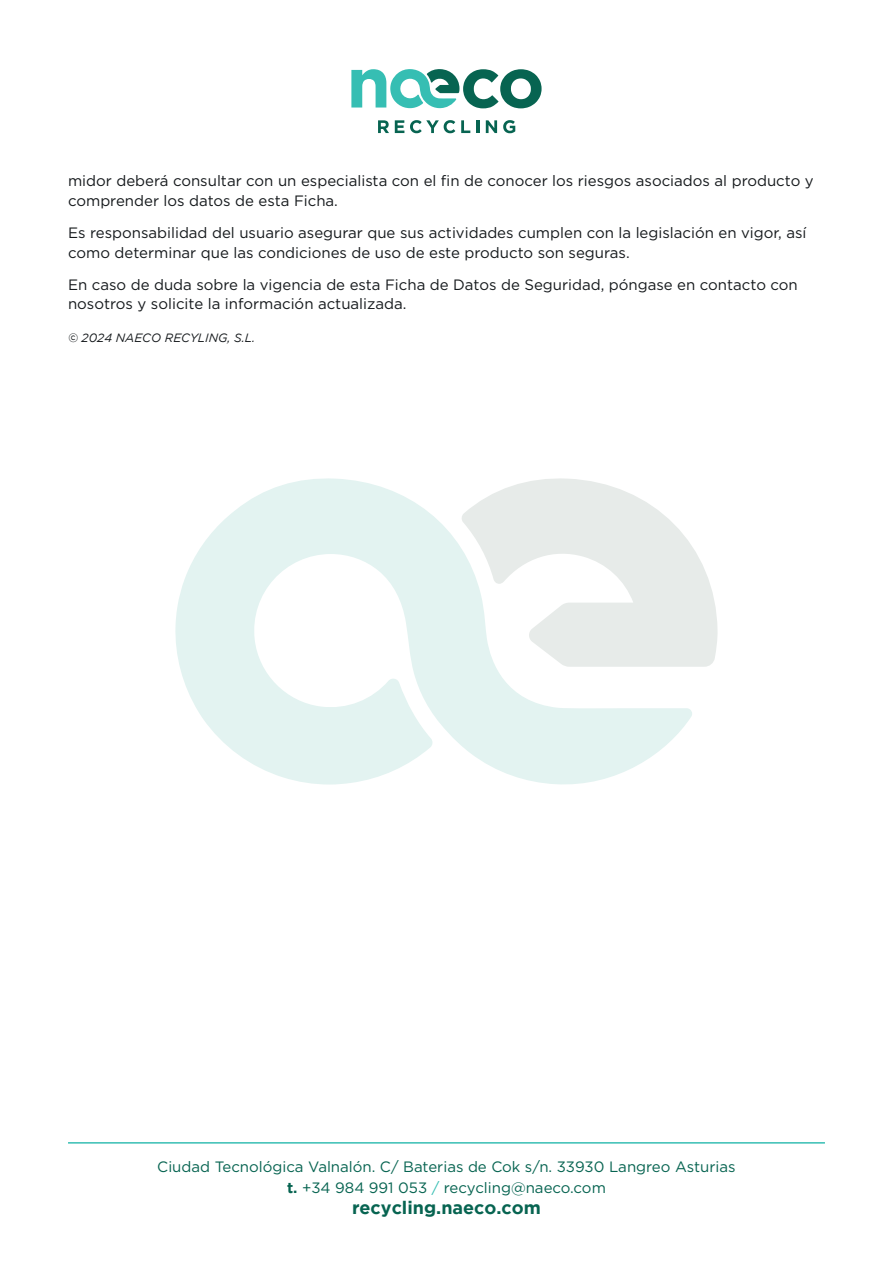
<style>
.page{position:relative;width:893px;height:1263px;background:#fff}
.page>*{position:absolute;margin:0;border:0;box-sizing:border-box;transform-origin:0 0}
.t1{font:700 18px "Gotham";color:#076451}
.Cuerpo{font:15px/19.5px "Gotham";color:#15191c}
.t2{font:15px/21px "Gotham";color:#076451;text-align:center}
.Cuerpo-2{font:italic 12px "Gotham";color:#15191c}
.s1{font-weight:700}
.s2{color:#36beb3}
</style>
<div class="page">
<svg style="left:351px;top:69px;width:191px;height:40px"></svg>
<svg style="left:378px;top:120px;width:11px;height:13px"></svg>
<svg style="left:395px;top:120px;width:9px;height:13px"></svg>
<svg style="left:410px;top:120px;width:45px;height:13px"></svg>
<svg style="left:461px;top:120px;width:9px;height:13px"></svg>
<svg style="left:476px;top:120px;width:3px;height:13px"></svg>
<svg style="left:486px;top:120px;width:11px;height:13px"></svg>
<svg style="left:503px;top:120px;width:12px;height:13px"></svg>
<svg style="left:694px;top:550px;width:24px;height:117px;fill:#e7ebe9"></svg>
<svg style="left:175px;top:478px;width:519px;height:307px;fill:#e7f3f1"></svg>
<hr style="left:68px;top:1142px;width:757px;height:1px;background:#36beb3">
<p class="Cuerpo" style="left:68px;top:171px;width:747px">midor deberá consultar con un especialista con el fin de conocer los riesgos asociados al producto y comprender los datos de esta Ficha.</p>
<p class="Cuerpo" style="left:68px;top:223px;width:740px">Es responsabilidad del usuario asegurar que sus actividades cumplen con la legislación en vigor, así como determinar que las condiciones de uso de este producto son seguras.</p>
<p class="Cuerpo" style="left:68px;top:274px;width:731px">En caso de duda sobre la vigencia de esta Ficha de Datos de Seguridad, póngase en contacto con nosotros y solicite la información actualizada.</p>
<p class="Cuerpo-2" style="left:68px;top:331px;width:189px">© 2024 NAECO RECYLING, S.L.</p>
<p class="t2" style="left:157px;top:1156px;width:580px">Ciudad Tecnológica Valnalón. C/ Baterias de Cok s/n. 33930 Langreo Asturias <span class="s1">t.</span> +34 984 991 053 <span class="s2">/</span> recycling@naeco.com</p>
<p class="t1" style="left:352px;top:1197px;width:190px">recycling.naeco.com</p>
</div>
